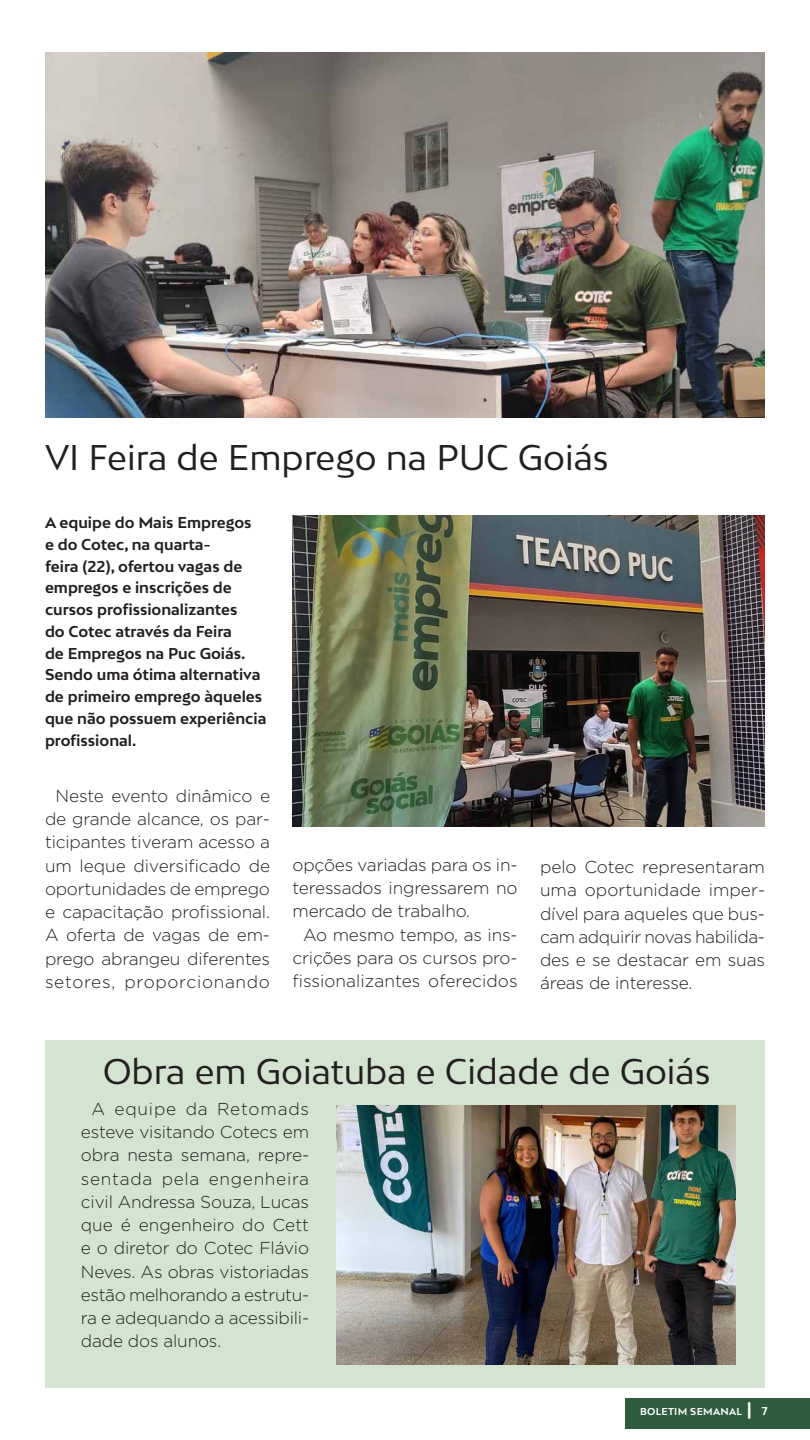
<style>
.page{position:relative;width:810px;height:1440px;background:#fff}
.page>*{position:absolute;margin:0;border:0;box-sizing:border-box;transform-origin:0 0}
.t1{font:33.75px "Bw Mitga";color:#231f20}
.t2{font:300 17.25px/23.2px "Gotham";letter-spacing:-.01em;color:#231f20;text-align:justify}
.t3{font:700 14.85px/21.8px "Bw Mitga";color:#231f20}
.t4{font:700 9.45px "Bw Mitga";letter-spacing:.03em;color:#fff}
.s1{font-size:16.27px}
.s2{font-size:10.88px}
</style>
<div class="page">
<div style="left:625px;top:1398px;width:185px;height:31px;background:#2f5c3d"></div>
<div style="left:45px;top:1040px;width:720px;height:348px;background:#d3e5d1"></div>
<img style="left:292px;top:515px;width:473px;height:312px">
<img style="left:337px;top:1106px;width:399px;height:259px">
<img style="left:45px;top:52px;width:720px;height:365px">
<h1 class="t1" style="left:45px;top:435px;width:565px">VI Feira de Emprego na PUC Goiás</h1>
<p class="t3" style="left:45px;top:511px;width:223px">A equipe do Mais Empregos<br>e do Cotec, na quarta-<br>feira (22), ofertou vagas de empregos e inscrições de cursos profissionalizantes<br>do Cotec através da Feira<br>de Empregos na Puc Goiás.<br>Sendo uma ótima alternativa de primeiro emprego àqueles que não possuem experiência profissional.</p>
<p class="t2" style="left:45px;top:784px;width:227px;text-indent:11px">Neste evento dinâmico e de grande alcance, os par&shy;ticipantes tiveram acesso a um leque diversificado de oportunidades de emprego e capacitação profissional.<br>A oferta de vagas de em&shy;prego abrangeu diferentes setores, proporcionando</p>
<p class="t2" style="left:293px;top:853px;width:227px">opções variadas para os in&shy;teressados ingressarem no mercado de trabalho.</p>
<p class="t2" style="left:293px;top:922px;width:227px;text-indent:11px">Ao mesmo tempo, as ins&shy;crições para os cursos pro&shy;fissionalizantes oferecidos</p>
<p class="t2" style="left:540px;top:855px;width:227px">pelo Cotec representaram uma oportunidade imper&shy;dível para aqueles que bus&shy;cam adquirir novas habilida&shy;des e se destacar em suas áreas de interesse.</p>
<h1 class="t1" style="left:103px;top:1049px;width:609px">Obra em Goiatuba e Cidade de Goiás</h1>
<p class="t2" style="left:81px;top:1097px;width:230px;text-indent:11px">A equipe da Retomads esteve visitando Cotecs em obra nesta semana, repre&shy;sentada pela engenheira civil Andressa Souza, Lucas que é engenheiro do Cett e o diretor do Cotec Flávio Neves. As obras vistoriadas estão melhorando a estrutu&shy;ra e adequando a acessibili&shy;dade dos alunos.</p>
<p class="t4" style="left:640px;top:1405px;width:129px">BOLETIM SEMANAL <span class="s1">|</span> <span class="s2">7</span></p>
</div>
